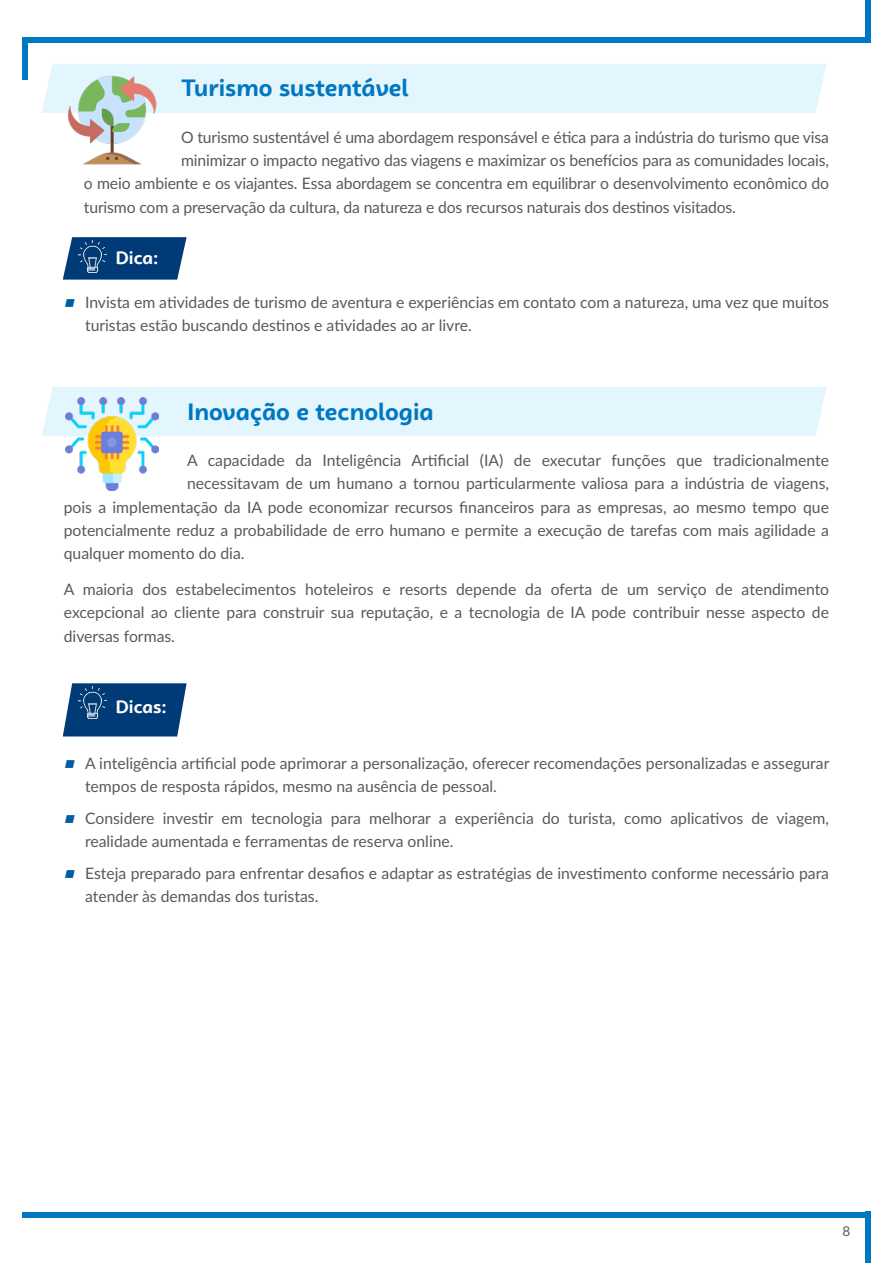
<style>
.page{position:relative;width:893px;height:1263px;background:#fff}
.page>*{position:absolute;margin:0;border:0;box-sizing:border-box;transform-origin:0 0}
.t1{font:700 24px "Campuni";color:#0077c1}
.t2{font:700 18px "Campuni";color:#fff}
.t3{font:15.75px/23.2px "Lato";color:#58595b}
.t4{font:13.5px "Lato";color:#58595b}
.s1{color:#005d9f}
</style>
<div class="page">
<div style="left:23px;top:1212px;width:847px;height:5px;background:#0077c1"></div>
<div style="left:23px;top:37px;width:847px;height:5px;background:#0077c1"></div>
<div style="left:865px;top:0;width:5px;height:42px;background:#0077c1"></div>
<div style="left:23px;top:37px;width:5px;height:43px;background:#0077c1"></div>
<div style="left:865px;top:1212px;width:5px;height:51px;background:#0077c1"></div>
<div style="left:42px;top:64px;width:784px;height:49px;background:#e3f5fd"></div>
<svg style="left:63px;top:237px;width:124px;height:43px;background:#1b5086"></svg>
<img style="left:78px;top:241px;width:28px;height:32px">
<img style="left:65px;top:74px;width:93px;height:91px">
<div style="left:42px;top:387px;width:784px;height:49px;background:#e3f5fd"></div>
<svg style="left:62px;top:683px;width:125px;height:53px;background:#1a4f86"></svg>
<img style="left:78px;top:687px;width:28px;height:32px">
<img style="left:65px;top:397px;width:93px;height:93px">
<h1 class="t1" style="left:181px;top:73px;width:229px">Turismo sustentável</h1>
<p class="t3" style="left:181px;top:125px;width:649px">O turismo sustentável é uma abordagem responsável e ética para a indústria do turismo que visa</p>
<p class="t3" style="left:181px;top:148px;width:649px">minimizar o impacto negativo das viagens e maximizar os benefícios para as comunidades locais,</p>
<p class="t3" style="left:84px;top:171px;width:747px">o meio ambiente e os viajantes. Essa abordagem se concentra em equilibrar o desenvolvimento econômico do</p>
<p class="t3" style="left:84px;top:195px;width:653px">turismo com a preservação da cultura, da natureza e dos recursos naturais dos destinos visitados.</p>
<p class="t2" style="left:115px;top:246px;width:45px">Dica:</p>
<p class="t3" style="left:85px;top:290px;width:746px;text-indent:-21px"><span class="s1">■</span> Invista em atividades de turismo de aventura e experiências em contato com a natureza, uma vez que muitos turistas estão buscando destinos e atividades ao ar livre.</p>
<h1 class="t1" style="left:187px;top:396px;width:248px">Inovação e tecnologia</h1>
<p class="t3" style="left:187px;top:448px;width:643px">A capacidade da Inteligência Artificial (IA) de executar funções que tradicionalmente</p>
<p class="t3" style="left:187px;top:471px;width:643px">necessitavam de um humano a tornou particularmente valiosa para a indústria de viagens,</p>
<p class="t3" style="left:64px;top:495px;width:767px">pois a implementação da IA pode economizar recursos financeiros para as empresas, ao mesmo tempo que</p>
<p class="t3" style="left:64px;top:518px;width:767px">potencialmente reduz a probabilidade de erro humano e permite a execução de tarefas com mais agilidade a</p>
<p class="t3" style="left:64px;top:541px;width:182px">qualquer momento do dia.</p>
<p class="t3" style="left:64px;top:577px;width:767px;text-align:justify">A maioria dos estabelecimentos hoteleiros e resorts depende da oferta de um serviço de atendimento excepcional ao cliente para construir sua reputação, e a tecnologia de IA pode contribuir nesse aspecto de diversas formas.</p>
<p class="t2" style="left:115px;top:696px;width:53px">Dicas:</p>
<p class="t3" style="left:85px;top:751px;width:746px;text-indent:-21px"><span class="s1">■</span> A inteligência artificial pode aprimorar a personalização, oferecer recomendações personalizadas e assegurar tempos de resposta rápidos, mesmo na ausência de pessoal.</p>
<p class="t3" style="left:85px;top:806px;width:746px;text-indent:-21px"><span class="s1">■</span> Considere investir em tecnologia para melhorar a experiência do turista, como aplicativos de viagem, realidade aumentada e ferramentas de reserva online.</p>
<p class="t3" style="left:85px;top:861px;width:746px;text-indent:-21px"><span class="s1">■</span> Esteja preparado para enfrentar desafios e adaptar as estratégias de investimento conforme necessário para atender às demandas dos turistas.</p>
<p class="t4" style="left:843px;top:1221px;width:9px">8</p>
</div>
